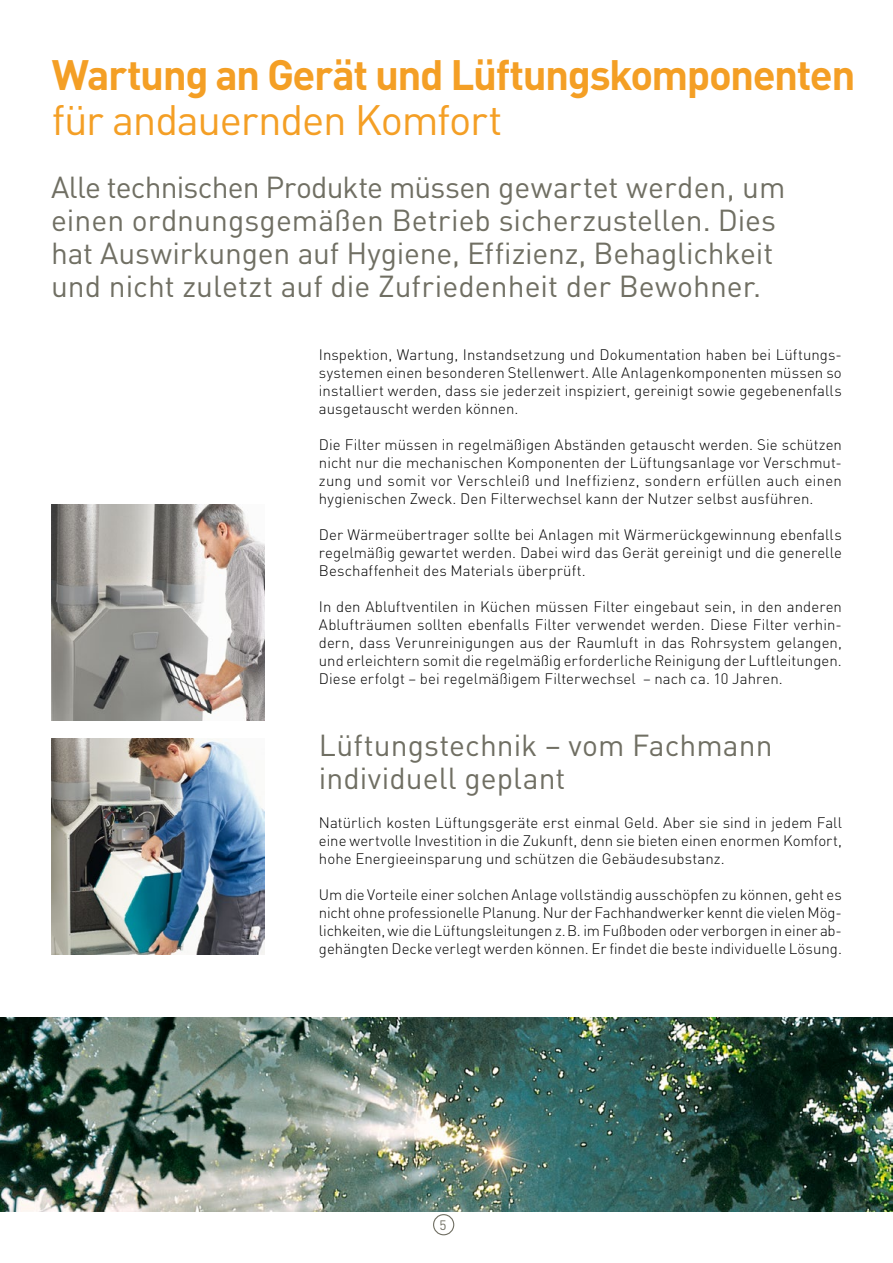
<style>
.page{position:relative;width:893px;height:1263px;background:#fff}
.page>*{position:absolute;margin:0;border:0;box-sizing:border-box;transform-origin:0 0}
.t1{font:700 42px "DIN Pro";letter-spacing:-.035em;color:#f49f25}
.t2{font:42px "DIN Pro";letter-spacing:-.03em;color:#f49f25}
.t3{font:30px/33px "DIN Pro";color:#706f63}
.t4{font:300 15px/18px "DIN Pro";letter-spacing:.005em;color:#000;text-align:justify}
.t5{font:13.5px "DIN Pro";color:#706f63}
</style>
<div class="page">
<img style="left:51px;top:504px;width:214px;height:216px">
<img style="left:51px;top:738px;width:214px;height:216px">
<div style="left:880px;top:1006px;width:13px;height:208px;background:#000;opacity:.5"></div>
<img style="left:0;top:1018px;width:892px;height:193px">
<div style="left:433px;top:1214px;width:21px;height:21px;border:1px solid #706f63;border-radius:50%"></div>
<h1 class="t1" style="left:52px;top:46px;width:805px">Wartung an Gerät und Lüftungskomponenten</h1>
<h1 class="t2" style="left:52px;top:91px;width:452px">für andauernden Komfort</h1>
<h2 class="t3" style="left:51px;top:169px;width:736px">Alle technischen Produkte müssen gewartet werden, um einen ordnungsgemäßen Betrieb sicherzustellen. Dies hat Auswirkungen auf Hygiene, Effizienz, Behaglichkeit und nicht zuletzt auf die Zufriedenheit der Bewohner.</h2>
<p class="t4" style="left:319px;top:345px;width:524px">Inspektion, Wartung, Instandsetzung und Dokumentation haben bei Lüftungs&shy;systemen einen besonderen Stellenwert. Alle Anlagenkomponenten müssen so installiert werden, dass sie jederzeit inspiziert, gereinigt sowie gegebenenfalls ausgetauscht werden können.</p>
<p class="t4" style="left:319px;top:435px;width:524px">Die Filter müssen in regelmäßigen Abständen getauscht werden. Sie schützen nicht nur die mechanischen Komponenten der Lüftungsanlage vor Verschmut&shy;zung und somit vor Verschleiß und Ineffizienz, sondern erfüllen auch einen hygienischen Zweck. Den Filterwechsel kann der Nutzer selbst ausführen.</p>
<p class="t4" style="left:319px;top:525px;width:524px">Der Wärmeübertrager sollte bei Anlagen mit Wärmerückgewinnung ebenfalls regelmäßig gewartet werden. Dabei wird das Gerät gereinigt und die generelle Beschaffenheit des Materials überprüft.</p>
<p class="t4" style="left:319px;top:597px;width:525px">In den Abluftventilen in Küchen müssen Filter eingebaut sein, in den anderen Ablufträumen sollten ebenfalls Filter verwendet werden. Diese Filter verhin&shy;dern, dass Verunreinigungen aus der Raumluft in das Rohrsystem gelangen, und erleichtern somit die regelmäßig erforderliche Reinigung der Luftleitungen.<br>Diese erfolgt – bei regelmäßigem Filterwechsel – nach ca. 10 Jahren.</p>
<h2 class="t3" style="left:319px;top:727px;width:455px">Lüftungstechnik – vom Fachmann individuell geplant</h2>
<p class="t4" style="left:319px;top:813px;width:525px">Natürlich kosten Lüftungsgeräte erst einmal Geld. Aber sie sind in jedem Fall eine wertvolle Investition in die Zukunft, denn sie bieten einen enormen Komfort, hohe Energieeinsparung und schützen die Gebäudesubstanz.</p>
<p class="t4" style="left:319px;top:885px;width:525px">Um die Vorteile einer solchen Anlage vollständig ausschöpfen zu können, geht es nicht ohne professionelle Planung. Nur der Fachhandwerker kennt die vielen Mög&shy;lichkeiten, wie die Lüftungsleitungen z.B. im Fußboden oder verborgen in einer ab&shy;gehängten Decke verlegt werden können. Er findet die beste individuelle Lösung.</p>
<p class="t5" style="left:440px;top:1216px;width:9px">5</p>
</div>
